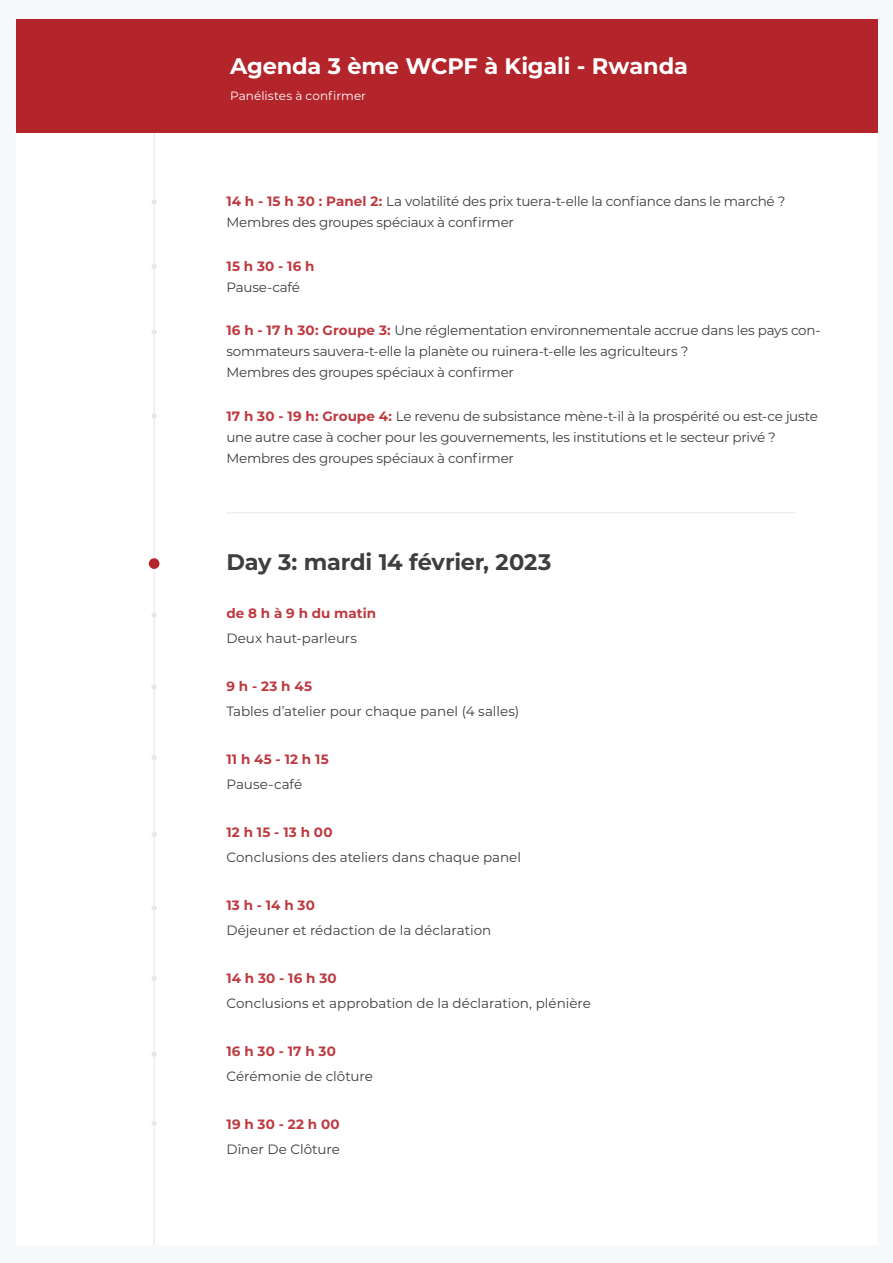
<style>
.page{position:relative;width:893px;height:1263px;background:#f7f8f9}
.page>*{position:absolute;margin:0;border:0;box-sizing:border-box;transform-origin:0 0}
.t1{font:700 22.5px "Montserrat";letter-spacing:-.005em;color:#fff}
.t2{font:700 22.5px "Montserrat";letter-spacing:-.01em;color:#3e3e3f}
.t3{font:13.5px/21px "Montserrat";letter-spacing:-.015em;color:#3e3e3f}
.t4{font:700 13.5px "Montserrat";letter-spacing:.015em;color:#bd3a41}
.t5{font:13.5px "Montserrat";letter-spacing:.005em;color:#3e3e3f}
.t6{font:12px "Montserrat";letter-spacing:.005em;color:#fff}
.s1{font-weight:700;color:#bd3a41}
</style>
<div class="page">
<div style="left:16px;top:19px;width:861px;height:1226px;background:#fff"></div>
<hr style="left:154px;top:133px;width:1px;height:1112px;background:#e6e7e6">
<div style="left:149px;top:558px;width:10px;height:11px;background:#b3242b;border-radius:50%"></div>
<svg style="left:151px;top:199px;width:6px;height:6px"></svg>
<svg style="left:151px;top:329px;width:6px;height:6px"></svg>
<svg style="left:151px;top:264px;width:6px;height:5px"></svg>
<svg style="left:151px;top:413px;width:6px;height:6px"></svg>
<svg style="left:151px;top:612px;width:6px;height:6px"></svg>
<svg style="left:151px;top:684px;width:6px;height:6px"></svg>
<svg style="left:151px;top:755px;width:6px;height:5px"></svg>
<svg style="left:151px;top:905px;width:6px;height:5px"></svg>
<svg style="left:151px;top:976px;width:6px;height:5px"></svg>
<svg style="left:151px;top:1051px;width:6px;height:6px"></svg>
<svg style="left:151px;top:1120px;width:6px;height:6px"></svg>
<svg style="left:151px;top:832px;width:6px;height:5px"></svg>
<div style="left:16px;top:19px;width:861px;height:114px;background:#b3242b"></div>
<hr style="left:226px;top:512px;width:569px;height:1px;background:#e6e7e6">
<h1 class="t1" style="left:230px;top:51px;width:459px">Agenda 3 ème WCPF à Kigali - Rwanda</h1>
<p class="t6" style="left:230px;top:87px;width:137px">Panélistes à confirmer</p>
<p class="t3" style="left:226px;top:190px;width:560px"><span class="s1">14 h - 15 h 30 : Panel 2:</span> La volatilité des prix tuera-t-elle la confiance dans le marché ?<br>Membres des groupes spéciaux à confirmer</p>
<p class="t4" style="left:226px;top:257px;width:90px">15 h 30 - 16 h</p>
<p class="t3" style="left:226px;top:276px;width:75px">Pause-café</p>
<p class="t3" style="left:226px;top:319px;width:596px"><span class="s1">16 h - 17 h 30: Groupe 3:</span> Une réglementation environnementale accrue dans les pays con&shy;sommateurs sauvera-t-elle la planète ou ruinera-t-elle les agriculteurs ?<br>Membres des groupes spéciaux à confirmer</p>
<p class="t3" style="left:226px;top:405px;width:593px"><span class="s1">17 h 30 - 19 h: Groupe 4:</span> Le revenu de subsistance mène-t-il à la prospérité ou est-ce juste une autre case à cocher pour les gouvernements, les institutions et le secteur privé ?<br>Membres des groupes spéciaux à confirmer</p>
<h1 class="t2" style="left:226px;top:547px;width:326px">Day 3: mardi 14 février, 2023</h1>
<p class="t4" style="left:226px;top:604px;width:151px">de 8 h à 9 h du matin</p>
<p class="t3" style="left:226px;top:628px;width:132px">Deux haut-parleurs</p>
<p class="t4" style="left:226px;top:677px;width:87px">9 h - 23 h 45</p>
<p class="t3" style="left:226px;top:701px;width:294px">Tables d’atelier pour chaque panel (4 salles)</p>
<p class="t4" style="left:226px;top:750px;width:104px">11 h 45 - 12 h 15</p>
<p class="t5" style="left:226px;top:775px;width:77px">Pause-café</p>
<p class="t4" style="left:226px;top:823px;width:108px">12 h 15 - 13 h 00</p>
<p class="t3" style="left:226px;top:847px;width:296px">Conclusions des ateliers dans chaque panel</p>
<p class="t4" style="left:226px;top:896px;width:90px">13 h - 14 h 30</p>
<p class="t3" style="left:226px;top:920px;width:267px">Déjeuner et rédaction de la déclaration</p>
<p class="t4" style="left:226px;top:969px;width:112px">14 h 30 - 16 h 30</p>
<p class="t3" style="left:226px;top:993px;width:366px">Conclusions et approbation de la déclaration, plénière</p>
<p class="t4" style="left:226px;top:1042px;width:111px">16 h 30 - 17 h 30</p>
<p class="t3" style="left:226px;top:1066px;width:148px">Cérémonie de clôture</p>
<p class="t4" style="left:226px;top:1115px;width:115px">19 h 30 - 22 h 00</p>
<p class="t3" style="left:226px;top:1139px;width:115px">Dîner De Clôture</p>
</div>
